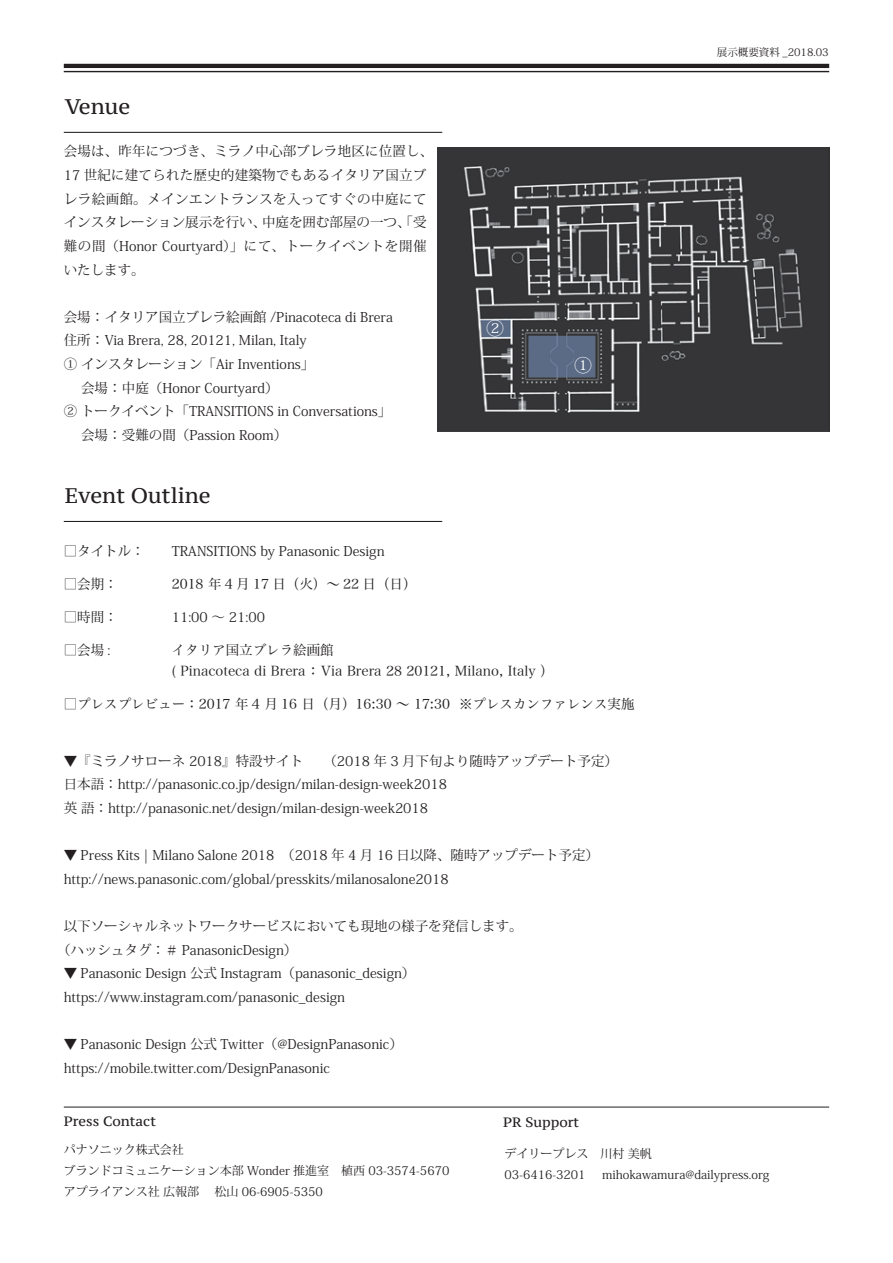
<style>
.page{position:relative;width:893px;height:1263px;background:#fff}
.page>*{position:absolute;margin:0;border:0;box-sizing:border-box;transform-origin:0 0}
.t1{font:21px "PT Serif Caption";color:#231f20}
.t2{font:18px "Koz Min Pr 6 N";color:#fff}
.t3{font:13.5px/23.7px "Koz Min Pr 6 N";color:#231f20}
.t4{font:13.5px "Hira Min Pro W3";color:#231f20}
.t5{font:13.5px "Koz Min Pr 6 N";letter-spacing:.035em;color:#231f20}
.t6{font:13.5px "PT Serif Caption";color:#231f20}
.t7{font:12px/21px "Koz Min Pr 6 N";color:#231f20}
.t8{font:10.5px "Koz Min Pr 6 N";color:#231f20}
.s1{font-family:"Koz Min Pr 6 N"}
</style>
<div class="page">
<hr style="left:64px;top:64px;width:765px;height:4px;background:#231f20">
<hr style="left:64px;top:71px;width:765px;height:1px;background:#231f20">
<img style="left:438px;top:148px;width:391px;height:283px">
<hr style="left:64px;top:1107px;width:765px;height:1px;background:#231f20">
<hr style="left:64px;top:132px;width:378px;height:1px;background:#231f20">
<hr style="left:64px;top:521px;width:378px;height:1px;background:#231f20">
<h1 class="t1" style="left:65px;top:92px;width:67px">Venue</h1>
<p class="t3" style="left:64px;top:140px;width:371px">会場は、昨年につづき、ミラノ中心部ブレラ地区に位置し、</p>
<p class="t3" style="left:64px;top:164px;width:364px">17 世紀に建てられた歴史的建築物でもあるイタリア国立ブ</p>
<p class="t5" style="left:64px;top:191px;width:364px">レラ絵画館。メインエントランスを入ってすぐの中庭にて</p>
<p class="t3" style="left:262px;top:211px;width:166px">中庭を囲む部屋の一つ、「受</p>
<p class="t3" style="left:64px;top:211px;width:364px">インスタレーション展示を行い、<br>難の間（Honor Courtyard）」にて、トークイベントを開催いたします。</p>
<p class="t3" style="left:64px;top:305px;width:331px">会場：イタリア国立ブレラ絵画館 /Pinacoteca di Brera住所：Via Brera, 28, 20121, Milan, Italy<br>① インスタレーション「Air Inventions「<br>　会場：中庭（Honor Courtyard(<br>② トークイベント「TRANSITIONS in Conversations「　会場：受難の間（Passion Room(</p>
<h1 class="t1" style="left:65px;top:482px;width:148px">Event Outline</h1>
<p class="t3" style="left:64px;top:540px;width:82px">□タイトル：</p>
<p class="t3" style="left:172px;top:540px;width:214px">TRANSITIONS by Panasonic Design</p>
<p class="t3" style="left:64px;top:573px;width:55px">□会期：</p>
<p class="t4" style="left:172px;top:573px;width:246px">2018 年 4 月 17 日（火）～ 22 日（日(</p>
<p class="t3" style="left:64px;top:606px;width:55px">□時間：</p>
<p class="t3" style="left:172px;top:606px;width:95px">11:00 〜 21:00</p>
<p class="t3" style="left:64px;top:639px;width:48px">□会場 :</p>
<p class="t4" style="left:172px;top:639px;width:163px">イタリア国立ブレラ絵画館</p>
<h2 class="t2" style="left:486px;top:318px;width:19px">2</h2>
<h2 class="t2" style="left:574px;top:355px;width:19px">1</h2>
<p class="t4" style="left:172px;top:660px;width:383px">( Pinacoteca di Brera：Via Brera 28 20121, Milano, Italy (</p>
<p class="t4" style="left:459px;top:693px;width:177px">※プレスカンファレンス実施</p>
<p class="t4" style="left:64px;top:693px;width:388px"><span class="s1">□</span>プレスプレビュー：2017 年 月4 16 日（月）16:30 〜 17:30</p>
<p class="t3" style="left:64px;top:749px;width:556px">▼『ミラノサローネ 2018』特設サイト　　（2018 年 3 月下旬より随時アップデート予定(日本語：http://panasonic.co j p. /design/milan-design-week2018<br>英語：http://panasonic.net/design/milan-design-week2018</p>
<p class="t3" style="left:64px;top:844px;width:537px">▼ Press Kits | Milano Salone 2018　（2018 年 4 月 16 日以降、随時アップデート予定( http://news.panasonic.com/global/presskits/milanosalone2018</p>
<p class="t3" style="left:57px;top:915px;width:467px;text-indent:7px">以下ソーシャルネットワークサービスにおいても現地の様子を発信します。（ハッシュタグ：＃ PanasonicDesign(</p>
<p class="t3" style="left:64px;top:962px;width:353px">▼ Panasonic Design 公式 Instagram（panasonic_design( https://www.instagram.com/panasonic_design</p>
<p class="t3" style="left:64px;top:1033px;width:341px">▼ Panasonic Design 公式 Twitter（@DesignPanasonic( https://mobile.twitter.com/DesignPanasonic</p>
<p class="t8" style="left:717px;top:46px;width:113px">展示概要資料 _2018.03</p>
<p class="t6" style="left:64px;top:1112px;width:94px">Press Contact</p>
<p class="t7" style="left:64px;top:1140px;width:387px">パナソニック株式会社<br>ブランドコミュニケーション本部 Wonder 推進室　植西 03-3574-5670アプライアンス社広報部　松山 06-6905-5350</p>
<p class="t7" style="left:602px;top:1144px;width:169px;text-indent:-98px">デイリープレス　川村美帆mihokawamura@dailypress.org</p>
<p class="t6" style="left:503px;top:1113px;width:78px">PR Support</p>
<p class="t7" style="left:505px;top:1165px;width:83px">03-6416-3201</p>
</div>
